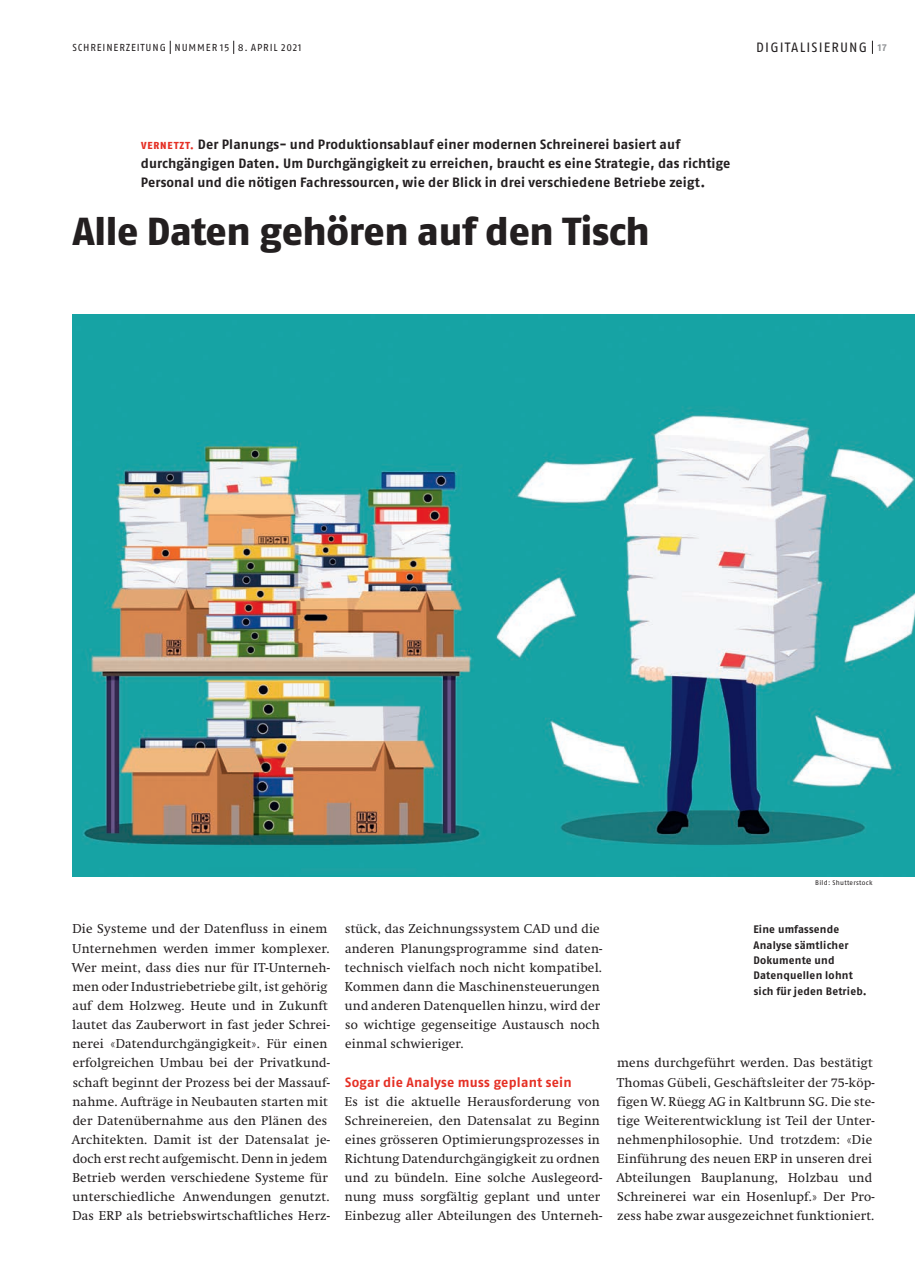
<style>
.page{position:relative;width:915px;height:1263px;background:#fff}
.page>*{position:absolute;margin:0;border:0;box-sizing:border-box;transform-origin:0 0}
.t1{font:800 39px "Fago OT";letter-spacing:-.01em;color:#231f20}
.t2{font:700 13.5px/19.2px "Fago OT";letter-spacing:.005em;color:#231f20}
.t3{font:700 13.5px "Fago OT";letter-spacing:.02em;color:#e53025}
.t4{font:13.5px "Fago OT";letter-spacing:.085em;color:#231f20}
.t5{font:12.75px/19.2px "Swift";letter-spacing:.02em;color:#231f20}
.t6{font:700 10.8px/15.3px "Fago OT";letter-spacing:.02em;color:#231f20}
.t7{font:10.2px "Fago OT";letter-spacing:.085em;color:#231f20}
.t8{font:6.75px "Fago OT";letter-spacing:.045em;color:#231f20}
.s1{font-weight:700;font-size:10.2px;color:#939598}
.s2{font-weight:800;font-size:10.2px;color:#e53025}
</style>
<div class="page">
<svg style="left:871px;top:41px;width:1px;height:13px"></svg>
<svg style="left:170px;top:41px;width:1px;height:13px"></svg>
<svg style="left:233px;top:41px;width:1px;height:13px"></svg>
<img style="left:72px;top:315px;width:842px;height:561px">
<p class="t7" style="left:72px;top:41px;width:25px">SCHREINER</p>
<p class="t7" style="left:126px;top:41px;width:12px">ZEITUNG</p>
<p class="t7" style="left:171px;top:41px;width:132px">NU MMER 15 8. APRIL 2021</p>
<p class="t4" style="left:755px;top:39px;width:132px">DIGITALISIERUNG <span class="s1">17</span></p>
<p class="t2" style="left:141px;top:134px;width:591px"><span class="s2">VERNETZT.</span> Der Planungs- und Produktionsablauf einer modernen Schreinerei basiert auf durchgängigen Daten. Um Durchgängigkeit zu erreichen, braucht es eine Strategie, das richtige<br>Personal und die nötigen Fachressourcen, wie der Blick in drei verschiedene Betriebe zeigt.</p>
<h1 class="t1" style="left:72px;top:207px;width:579px">Alle Daten gehören auf den Tisch</h1>
<p class="t8" style="left:814px;top:878px;width:59px">BILD: SHUTTERSTOCK</p>
<p class="t5" style="left:72px;top:919px;width:260px">Die Systeme und der Datenfluss in einem Unternehmen werden immer komplexer.<br>Wer meint, dass dies nur für IT-Unterneh&shy;men oder Industriebetriebe gilt, ist gehörig auf dem Holzweg. Heute und in Zukunft lautet das Zauberwort in fast jeder Schrei&shy;nerei «Datendurchgängigkeit». Für einen erfolgreichen Umbau bei der Privatkund&shy;schaft beginnt der Prozess bei der Massauf&shy;nahme. Aufträge in Neubauten starten mit der Datenübernahme aus den Plänen des Architekten. Damit ist der Datensalat je&shy;doch erst recht aufgemischt. Denn in jedem Betrieb werden verschiedene Systeme für unterschiedliche Anwendungen genutzt.<br>Das ERP als betriebswirtschaftliches Herz-</p>
<p class="t5" style="left:344px;top:919px;width:259px">stück, das Zeichnungssystem CAD und die anderen Planungsprogramme sind daten&shy;technisch vielfach noch nicht kompatibel.<br>Kommen dann die Maschinensteuerungen und anderen Datenquellen hinzu, wird der so wichtige gegenseitige Austausch noch einmal schwieriger.</p>
<p class="t3" style="left:345px;top:1074px;width:228px">Sogar die Analyse muss geplant sein</p>
<p class="t5" style="left:344px;top:1092px;width:259px">Es ist die aktuelle Herausforderung von Schreinereien, den Datensalat zu Beginn eines grösseren Optimierungsprozesses in Richtung Datendurchgängigkeit zu ordnen und zu bündeln. Eine solche Auslegeord&shy;nung muss sorgfältig geplant und unter Einbezug aller Abteilungen des Unterneh-</p>
<p class="t6" style="left:753px;top:922px;width:115px">Eine umfassende<br>Analyse sämtlicher<br>Dokumente und<br>Datenquellen lohnt sich für jeden Betrieb.</p>
<p class="t5" style="left:616px;top:1053px;width:260px">mens durchgeführt werden. Das bestätigt Thomas Gübeli, Geschäftsleiter der 75-köp&shy;figen W. Rüegg AG in Kaltbrunn SG. Die ste&shy;tige Weiterentwicklung ist Teil der Unter&shy;nehmenphilosophie. Und trotzdem: «Die Einführung des neuen ERP in unseren drei Abteilungen Bauplanung, Holzbau und Schreinerei war ein Hosenlupf.» Der Pro&shy;zess habe zwar ausgezeichnet funktioniert.</p>
</div>
